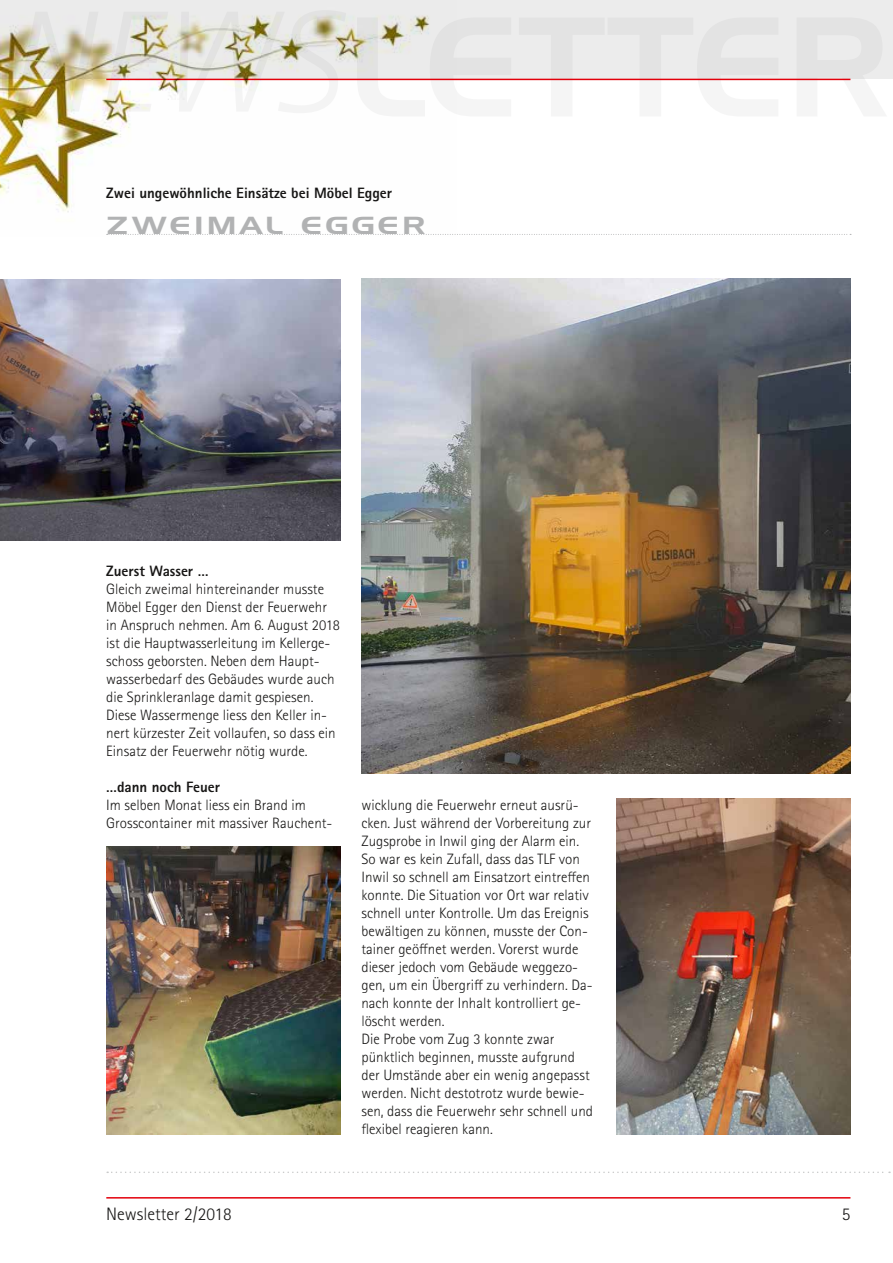
<style>
.page{position:relative;width:893px;height:1263px;background:#fff}
.page>*{position:absolute;margin:0;border:0;box-sizing:border-box;transform-origin:0 0}
.t1{font:24px "Handel Gothic BT";letter-spacing:.1em;color:#b1b2b3;scale:1.3 1}
.t2{font:300 18px "Rotis Sans Serif Pro";color:#181716}
.t3{font:300 15px/18px "Rotis Sans Serif Pro";color:#181716}
.t4{font:800 15px "Rotis Sans Serif Pro";color:#181716}
</style>
<div class="page">
<div style="left:0;top:0;width:893px;height:79px;background:#ececec"></div>
<hr style="left:106px;top:1197px;width:744px;height:1px;background:#e3000b">
<hr style="left:106px;top:79px;width:744px;height:1px;background:#e3000b">
<img style="left:0;top:15px;width:457px;height:220px">
<svg style="left:107px;top:1171px;width:783px;height:2px"></svg>
<svg style="left:107px;top:234px;width:744px;height:1px"></svg>
<img style="left:0;top:279px;width:340px;height:261px">
<img style="left:361px;top:279px;width:489px;height:494px">
<img style="left:106px;top:846px;width:234px;height:288px">
<img style="left:617px;top:799px;width:233px;height:335px">
<p class="t4" style="left:106px;top:183px;width:287px">Zwei ungewöhnliche Einsätze bei Möbel Egger</p>
<h1 class="t1" style="left:106px;top:211px;width:247px">ZWEIMAL EGGER</h1>
<p class="t4" style="left:106px;top:561px;width:104px">Zuerst Wasser …</p>
<p class="t3" style="left:106px;top:580px;width:235px">Gleich zweimal hintereinander musste Möbel Egger den Dienst der Feuerwehr in Anspruch nehmen. Am 6. August 2018 ist die Hauptwasserleitung im Kellerge&shy;schoss geborsten. Neben dem Haupt&shy;wasserbedarf des Gebäudes wurde auch die Sprinkleranlage damit gespiesen.<br>Diese Wassermenge liess den Keller in&shy;nert kürzester Zeit vollaufen, so dass ein Einsatz der Feuerwehr nötig wurde.</p>
<p class="t4" style="left:106px;top:777px;width:115px">…dann noch Feuer</p>
<p class="t3" style="left:106px;top:796px;width:228px">Im selben Monat liess ein Brand im<br>Grosscontainer mit massiver Rauchent-</p>
<p class="t3" style="left:361px;top:796px;width:233px">wicklung die Feuerwehr erneut ausrü&shy;cken. Just während der Vorbereitung zur Zugsprobe in Inwil ging der Alarm ein.<br>So war es kein Zufall, dass das TLF von Inwil so schnell am Einsatzort eintreffen konnte. Die Situation vor Ort war relativ schnell unter Kontrolle. Um das Ereignis bewältigen zu können, musste der Con&shy;tainer geöffnet werden. Vorerst wurde dieser jedoch vom Gebäude weggezo&shy;gen, um ein Übergriff zu verhindern. Da&shy;nach konnte der Inhalt kontrolliert ge&shy;löscht werden.<br>Die Probe vom Zug 3 konnte zwar pünktlich beginnen, musste aufgrund der Umstände aber ein wenig angepasst werden. Nicht destotrotz wurde bewie&shy;sen, dass die Feuerwehr sehr schnell und flexibel reagieren kann.</p>
<p class="t2" style="left:106px;top:1204px;width:127px">Newsletter 2/2018</p>
<p class="t2" style="left:842px;top:1204px;width:10px">5</p>
</div>
